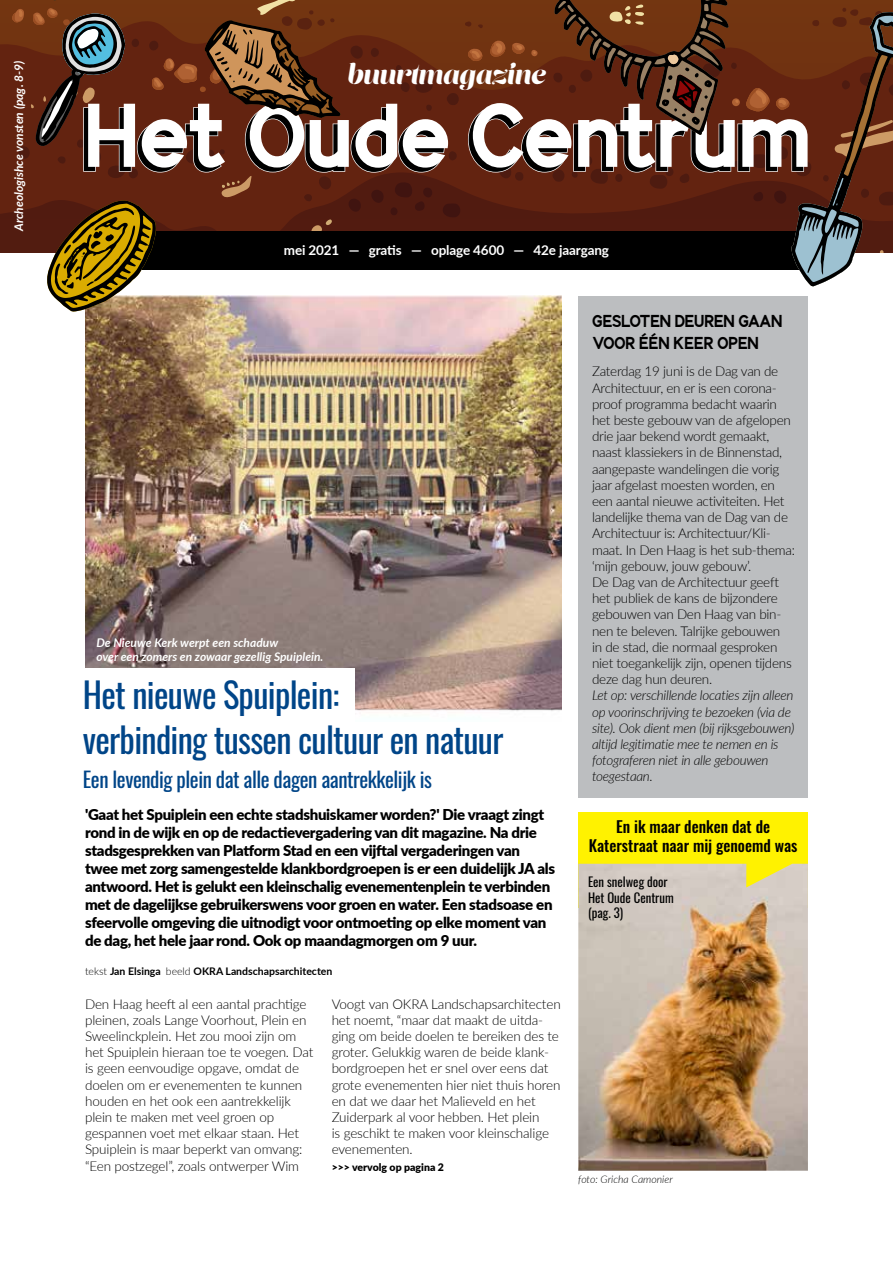
<style>
.page{position:relative;width:893px;height:1263px;background:#fff}
.page>*{position:absolute;margin:0;border:0;box-sizing:border-box;transform-origin:0 0}
.t1{font:700 95.25px "Identikal Sans";letter-spacing:-.01em;color:#fff}
.t2{font:34.5px/45px "Oswald";letter-spacing:-.02em;color:#004588}
.t3{font:27px "Lust Script";color:#fff}
.t4{font:21px "Oswald";letter-spacing:-.02em;color:#004588}
.t5{font:700 18px/21.6px "Identikal Sans";color:#000}
.t6{font:500 15.75px/18.9px "Oswald";color:#000;text-align:center}
.t7{font:900 15px/18px "Lato";letter-spacing:-.02em;color:#000}
.t8{font:300 13.5px/16.2px "Lato";letter-spacing:-.02em;color:#000}
.t9{font:italic 300 13.5px/16.2px "Lato";letter-spacing:-.02em;color:#000}
.t10{font:700 13.5px "Lato";letter-spacing:-.01em;color:#fff}
.t11{font:12.75px/15.3px "Oswald";color:#000}
.t12{font:italic 700 12px/14.4px "Lato";color:#fff}
.t13{font:700 10.5px "Lato";color:#000}
.t14{font:italic 300 10.5px "Lato";color:#000}
.t15{font:900 10.5px "Lato";color:#000}
.s1{font-weight:300}
</style>
<div class="page">
<div style="left:0;top:0;width:531px;height:20px;background:#733511"></div>
<svg style="left:0;top:20px;width:531px;height:152px;background:#652610"></svg>
<svg style="left:0;top:172px;width:531px;height:81px;background:#5c2010"></svg>
<svg style="left:160px;top:151px;width:10px;height:10px"></svg>
<svg style="left:304px;top:194px;width:8px;height:7px"></svg>
<svg style="left:318px;top:176px;width:14px;height:14px"></svg>
<svg style="left:349px;top:46px;width:14px;height:13px"></svg>
<svg style="left:498px;top:165px;width:26px;height:16px"></svg>
<svg style="left:446px;top:93px;width:13px;height:12px"></svg>
<svg style="left:395px;top:64px;width:7px;height:8px"></svg>
<svg style="left:400px;top:80px;width:35px;height:13px"></svg>
<svg style="left:425px;top:105px;width:7px;height:6px"></svg>
<svg style="left:449px;top:150px;width:9px;height:11px"></svg>
<svg style="left:371px;top:47px;width:9px;height:11px"></svg>
<svg style="left:369px;top:161px;width:6px;height:5px"></svg>
<svg style="left:181px;top:136px;width:44px;height:28px"></svg>
<svg style="left:348px;top:199px;width:13px;height:13px"></svg>
<svg style="left:442px;top:203px;width:18px;height:15px"></svg>
<svg style="left:370px;top:181px;width:63px;height:34px;background:#4c1910"></svg>
<svg style="left:468px;top:48px;width:16px;height:14px"></svg>
<svg style="left:490px;top:39px;width:16px;height:18px"></svg>
<svg style="left:512px;top:43px;width:13px;height:11px"></svg>
<svg style="left:464px;top:21px;width:7px;height:6px"></svg>
<svg style="left:478px;top:24px;width:6px;height:5px"></svg>
<svg style="left:294px;top:219px;width:52px;height:12px"></svg>
<svg style="left:219px;top:173px;width:33px;height:28px"></svg>
<div style="left:85px;top:231px;width:723px;height:39px;background:#000"></div>
<div style="left:578px;top:296px;width:230px;height:501px;background:#bcbec0"></div>
<div style="left:578px;top:812px;width:230px;height:96px;background:#fff200"></div>
<img style="left:86px;top:296px;width:475px;height:415px">
<img style="left:578px;top:864px;width:230px;height:307px">
<div style="left:66px;top:669px;width:288px;height:55px;background:#fff"></div>
<svg style="left:47px;top:200px;width:109px;height:112px"></svg>
<svg style="left:149px;top:0;width:192px;height:118px;background:#6f391b"></svg>
<svg style="left:531px;top:0;width:362px;height:287px"></svg>
<svg style="left:50px;top:0;width:15px;height:1px"></svg>
<svg style="left:12px;top:8px;width:129px;height:172px;background:#623423"></svg>
<p class="t12" style="left:11px;top:231px;width:172px;rotate:-90deg">Archeologishce vonsten (pag. 8-9)</p>
<h3 class="t3" style="left:347px;top:57px;width:200px">buurtmagazine</h3>
<h1 class="t1" style="left:84px;top:79px;width:728px">Het Oude Centrum</h1>
<p class="t10" style="left:284px;top:240px;width:327px">mei 2021 — gratis — oplage 4600 — 42e jaargang</p>
<p class="t12" style="left:96px;top:635px;width:229px">De Nieuwe Kerk werpt een schaduw<br>over een zomers en zowaar gezellig Spuiplein.</p>
<h2 class="t2" style="left:83px;top:673px;width:422px">Het nieuwe Spuiplein:<br>verbinding tussen cultuur en natuur</h2>
<h3 class="t4" style="left:83px;top:765px;width:351px">Een levendig plein dat alle dagen aantrekkelijk is</h3>
<p class="t7" style="left:85px;top:805px;width:471px">'Gaat het Spuiplein een echte stadshuiskamer worden?' Die vraagt zingt rond in de wijk en op de redactievergadering van dit magazine. Na drie stadsgesprekken van Platform Stad en een vijftal vergaderingen van twee met zorg samengestelde klankbordgroepen is er een duidelijk JA als antwoord. Het is gelukt een kleinschalig evenementenplein te verbinden met de dagelijkse gebruikerswens voor groen en water. Een stadsoase en sfeervolle omgeving die uitnodigt voor ontmoeting op elke moment van de dag, het hele jaar rond. Ook op maandagmorgen om 9 uur.</p>
<p class="t13" style="left:85px;top:964px;width:249px"><span class="s1">tekst</span> Jan Elsinga <span class="s1">beeld</span> OKRA Landschapsarchitecten</p>
<p class="t8" style="left:85px;top:995px;width:230px">Den Haag heeft al een aantal prachtige pleinen, zoals Lange Voorhout, Plein en Sweelinckplein. Het zou mooi zijn om het Spuiplein hieraan toe te voegen. Dat is geen eenvoudige opgave, omdat de doelen om er evenementen te kunnen houden en het ook een aantrekkelijk plein te maken met veel groen op gespannen voet met elkaar staan. Het Spuiplein is maar beperkt van omvang: “Een postzegel”, zoals ontwerper Wim</p>
<p class="t8" style="left:332px;top:995px;width:231px">Voogt van OKRA Landschapsarchitecten het noemt, “maar dat maakt de uitda&shy;ging om beide doelen te bereiken des te groter. Gelukkig waren de beide klank&shy;bordgroepen het er snel over eens dat grote evenementen hier niet thuis horen en dat we daar het Malieveld en het Zuiderpark al voor hebben. Het plein<br>is geschikt te maken voor kleinschalige evenementen.</p>
<p class="t15" style="left:332px;top:1159px;width:114px">&gt;&gt;&gt; vervolg op pagina 2</p>
<h3 class="t5" style="left:592px;top:310px;width:192px">GESLOTEN DEUREN GAAN<br>VOOR ÉÉN KEER OPEN</h3>
<p class="t8" style="left:592px;top:363px;width:204px">Zaterdag 19 juni is de Dag van de<br>Architectuur, en er is een corona&shy;proof programma bedacht waarin het beste gebouw van de afgelopen drie jaar bekend wordt gemaakt, naast klassiekers in de Binnenstad, aangepaste wandelingen die vorig jaar afgelast moesten worden, en een aantal nieuwe activiteiten. Het landelijke thema van de Dag van de<br>Architectuur is: Architectuur/Kli&shy;maat. In Den Haag is het sub-thema: ‘mijn gebouw, jouw gebouw’.<br>De Dag van de Architectuur geeft het publiek de kans de bijzondere gebouwen van Den Haag van bin&shy;nen te beleven. Talrijke gebouwen<br>in de stad, die normaal gesproken niet toegankelijk zijn, openen tijdens deze dag hun deuren.</p>
<p class="t9" style="left:592px;top:687px;width:204px">Let op: verschillende locaties zijn alleen op voorinschrijving te bezoeken (via de site). Ook dient men (bij rijksgebouwen) altijd legitimatie mee te nemen en is fotograferen niet in alle gebouwen toegestaan.</p>
<p class="t6" style="left:589px;top:818px;width:210px">En ik maar denken dat de<br>Katerstraat naar mij genoemd was</p>
<p class="t11" style="left:588px;top:875px;width:87px">Een snelweg door<br>Het Oude Centrum (pag. 3)</p>
<p class="t14" style="left:578px;top:1172px;width:96px">foto: Gricha Camonier</p>
</div>
